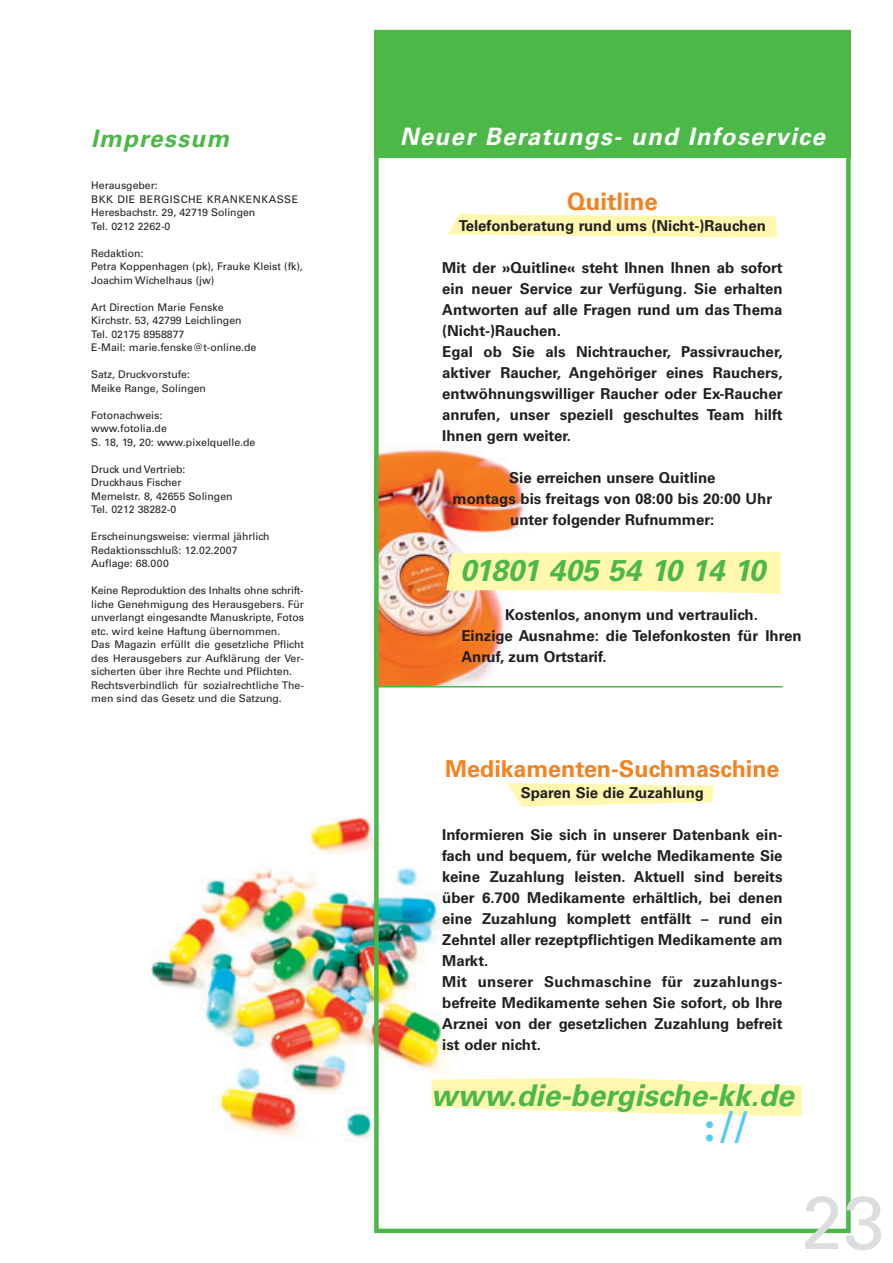
<style>
.page{position:relative;width:893px;height:1263px;background:#fff}
.page>*{position:absolute;margin:0;border:0;box-sizing:border-box;transform-origin:0 0}
.t1{font:75px "Univers";color:#dcdddf}
.t2{font:700 45px "Minion";color:#56cbf5}
.t3{font:italic 700 30px "Univers";color:#4cb848}
.t4{font:italic 700 24px "Univers";color:#fff}
.t5{font:italic 700 24px "Univers";color:#4cb848}
.t6{font:700 24px "Univers";color:#f58220}
.t7{font:700 23.25px "Univers";color:#f58220}
.t8{font:700 15px/21px "Univers";color:#231f20}
.t9{font:10.5px/13.5px "Univers";color:#231f20}
</style>
<div class="page">
<img style="left:379px;top:448px;width:147px;height:238px">
<img style="left:151px;top:817px;width:301px;height:325px">
<div style="left:374px;top:30px;width:476px;height:127px;background:#4cb848"></div>
<svg style="left:431px;top:1078px;width:370px;height:38px"></svg>
<svg style="left:448px;top:214px;width:329px;height:23px"></svg>
<svg style="left:507px;top:783px;width:206px;height:23px"></svg>
<svg style="left:446px;top:552px;width:334px;height:41px"></svg>
<div style="left:374px;top:30px;width:476px;height:1203px;border:4px solid #4cb848"></div>
<hr style="left:374px;top:686px;width:408px;height:2px;background:#4cb848">
<h3 class="t5" style="left:91px;top:130px;width:144px">Impressum</h3>
<p class="t9" style="left:91px;top:180px;width:208px">Herausgeber:<br>BKK DIE BERGISCHE KRANKENKASSE<br>Heresbachstr. 29, 42719 Solingen<br>Tel. 0212 2262-0</p>
<p class="t9" style="left:91px;top:247px;width:213px">Redaktion:<br>Petra Koppenhagen (pk), Frauke Kleist (fk),<br>Joachim Wichelhaus (jw)</p>
<p class="t9" style="left:91px;top:301px;width:167px">Art Direction Marie Fenske<br>Kirchstr. 53, 42799 Leichlingen<br>Tel. 02175 8958877<br>E-Mail: marie.fenske@t-online.de</p>
<p class="t9" style="left:91px;top:369px;width:116px">Satz, Druckvorstufe:<br>Meike Range, Solingen</p>
<p class="t9" style="left:91px;top:409px;width:166px">Fotonachweis:<br>www.fotolia.de<br>S. 18, 19, 20: www.pixelquelle.de</p>
<p class="t9" style="left:91px;top:463px;width:143px">Druck und Vertrieb:<br>Druckhaus Fischer<br>Memelstr. 8, 42655 Solingen<br>Tel. 0212 38282-0</p>
<p class="t9" style="left:91px;top:531px;width:180px">Erscheinungsweise: viermal jährlich<br>Redaktionsschluß: 12.02.2007<br>Auflage: 68.000</p>
<p class="t9" style="left:91px;top:585px;width:214px">Keine Reproduktion des Inhalts ohne schrift&shy;liche Genehmigung des Herausgebers. Für unverlangt eingesandte Manuskripte, Fotos etc. wird keine Haftung übernommen.<br>Das Magazin erfüllt die gesetzliche Pflicht des Herausgebers zur Aufklärung der Ver&shy;sicherten über ihre Rechte und Pflichten.<br>Rechtsverbindlich für sozialrechtliche The&shy;men sind das Gesetz und die Satzung.</p>
<h3 class="t4" style="left:400px;top:128px;width:431px">Neuer Beratungs- und Infoservice</h3>
<h3 class="t6" style="left:567px;top:193px;width:92px">Quitline</h3>
<p class="t8" style="left:459px;top:217px;width:308px">Telefonberatung rund ums (Nicht-)Rauchen</p>
<p class="t8" style="left:442px;top:259px;width:342px">Mit der »Quitline« steht Ihnen Ihnen ab sofort ein neuer Service zur Verfügung. Sie erhalten Antworten auf alle Fragen rund um das Thema (Nicht-)Rauchen.<br>Egal ob Sie als Nichtraucher, Passivraucher, aktiver Raucher, Angehöriger eines Rauchers, entwöhnungswilliger Raucher oder Ex-Raucher anrufen, unser speziell geschultes Team hilft Ihnen gern weiter.</p>
<p class="t8" style="left:452px;top:469px;width:321px;text-align:center">Sie erreichen unsere Quitline<br>montags bis freitags von 08:00 bis 20:00 Uhr unter folgender Rufnummer:</p>
<h3 class="t3" style="left:459px;top:559px;width:313px">01801 405 54 10 14 10</h3>
<p class="t8" style="left:461px;top:606px;width:342px;text-indent:44px">Kostenlos, anonym und vertraulich.<br>Einzige Ausnahme: die Telefonkosten für Ihren<br>Anruf, zum Ortstarif.</p>
<h3 class="t7" style="left:445px;top:760px;width:336px">Medikamenten-Suchmaschine</h3>
<p class="t8" style="left:520px;top:784px;width:185px">Sparen Sie die Zuzahlung</p>
<p class="t8" style="left:442px;top:826px;width:342px">Informieren Sie sich in unserer Datenbank ein&shy;fach und bequem, für welche Medikamente Sie keine Zuzahlung leisten. Aktuell sind bereits über 6.700 Medikamente erhältlich, bei denen eine Zuzahlung komplett entfällt – rund ein Zehntel aller rezeptpflichtigen Medikamente am Markt.<br>Mit unserer Suchmaschine für zuzahlungs&shy;befreite Medikamente sehen Sie sofort, ob Ihre Arznei von der gesetzlichen Zuzahlung befreit ist oder nicht.</p>
<h3 class="t3" style="left:431px;top:1084px;width:370px">www.die-bergische-kk.de</h3>
<h2 class="t2" style="left:704px;top:1109px;width:46px">://</h2>
<h1 class="t1" style="left:801px;top:1195px;width:85px">23</h1>
</div>
